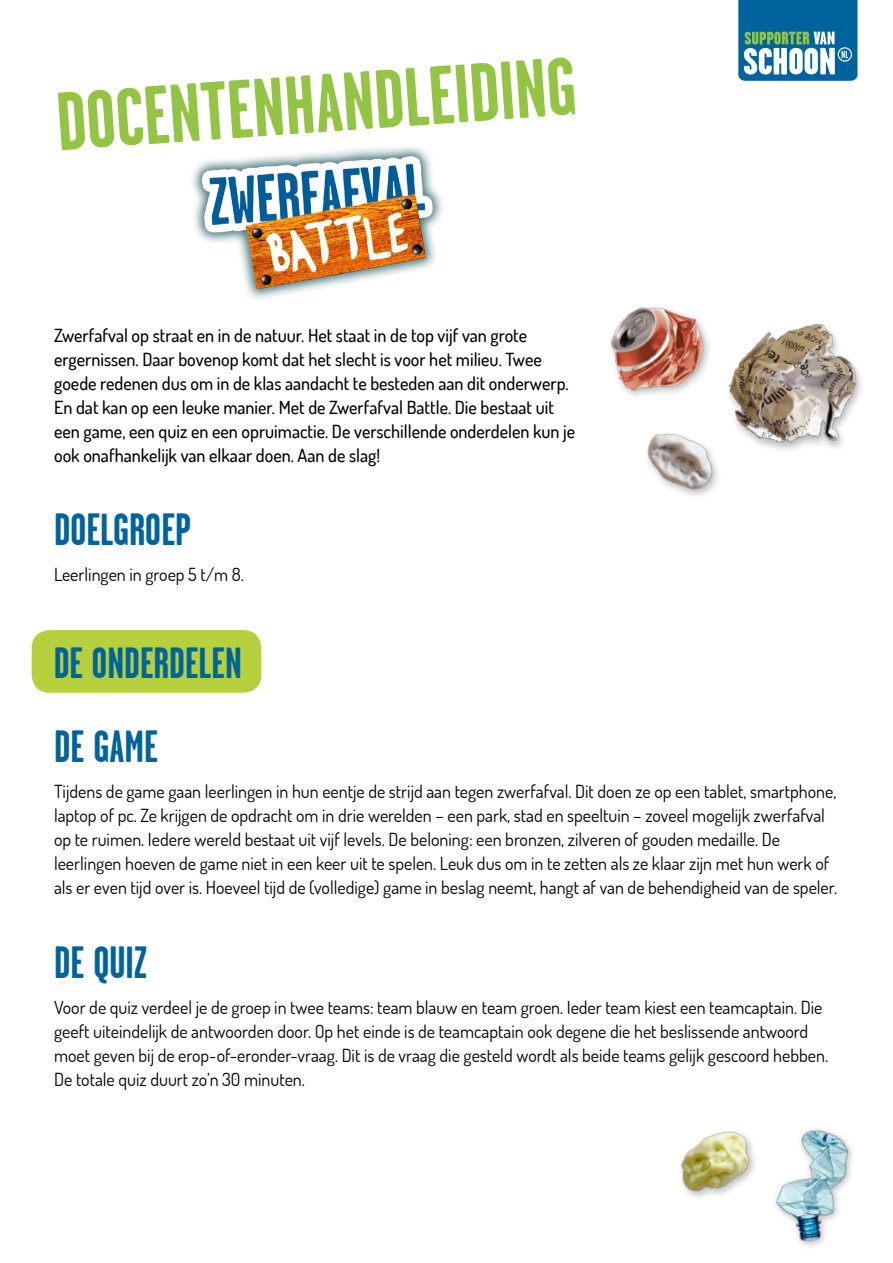
<style>
.page{position:relative;width:893px;height:1263px;background:#fff}
.page>*{position:absolute;margin:0;border:0;box-sizing:border-box;transform-origin:0 0}
.t1{font:700 82.35px "Garage Gothic";color:#94c444}
.t2{font:700 45px "Garage Gothic";color:#00649c}
.t3{font:700 43.5px "Garage Gothic";color:#00649c}
.t4{font:18px/24px "Dosis";color:#000}
.t5{font:500 18px/24px "Dosis";color:#000}
</style>
<div class="page">
<svg style="left:738px;top:0;width:119px;height:81px"></svg>
<div style="left:32px;top:630px;width:229px;height:63px;background:#b6cf3d;border-radius:18px"></div>
<img style="left:647px;top:433px;width:71px;height:63px">
<img style="left:610px;top:307px;width:65px;height:89px">
<img style="left:675px;top:311px;width:186px;height:166px">
<img style="left:681px;top:1131px;width:63px;height:67px">
<img style="left:744px;top:1129px;width:109px;height:118px">
<img style="left:192px;top:147px;width:251px;height:152px">
<h1 class="t1" style="left:54px;top:79px;width:522px;rotate:-4deg">DOCENTENHANDLEIDING</h1>
<p class="t5" style="left:54px;top:323px;width:523px">Zwerfafval op straat en in de natuur. Het staat in de top vijf van grote ergernissen. Daar bovenop komt dat het slecht is voor het milieu. Twee goede redenen dus om in de klas aandacht te besteden aan dit onderwerp.<br>En dat kan op een leuke manier. Met de Zwerfafval Battle. Die bestaat uit een game, een quiz en een opruimactie. De verschillende onderdelen kun je ook onafhankelijk van elkaar doen. Aan de slag!</p>
<h2 class="t2" style="left:54px;top:506px;width:139px">DOELGROEP</h2>
<p class="t4" style="left:54px;top:562px;width:191px">Leerlingen in groep 5 t/m 8.</p>
<h3 class="t3" style="left:54px;top:640px;width:190px">DE ONDERDELEN</h3>
<h2 class="t2" style="left:54px;top:723px;width:105px">DE GAME</h2>
<p class="t4" style="left:54px;top:779px;width:785px">Tijdens de game gaan leerlingen in hun eentje de strijd aan tegen zwerfafval. Dit doen ze op een tablet, smartphone, laptop of pc. Ze krijgen de opdracht om in drie werelden – een park, stad en speeltuin – zoveel mogelijk zwerfafval op te ruimen. Iedere wereld bestaat uit vijf levels. De beloning: een bronzen, zilveren of gouden medaille. De leerlingen hoeven de game niet in een keer uit te spelen. Leuk dus om in te zetten als ze klaar zijn met hun werk of als er even tijd over is. Hoeveel tijd de (volledige) game in beslag neemt, hangt af van de behendigheid van de speler.</p>
<h2 class="t2" style="left:54px;top:939px;width:95px">DE QUIZ</h2>
<p class="t4" style="left:54px;top:995px;width:775px">Voor de quiz verdeel je de groep in twee teams: team blauw en team groen. Ieder team kiest een teamcaptain. Die geeft uiteindelijk de antwoorden door. Op het einde is de teamcaptain ook degene die het beslissende antwoord moet geven bij de erop-of-eronder-vraag. Dit is de vraag die gesteld wordt als beide teams gelijk gescoord hebben.<br>De totale quiz duurt zo’n 30 minuten.</p>
</div>
